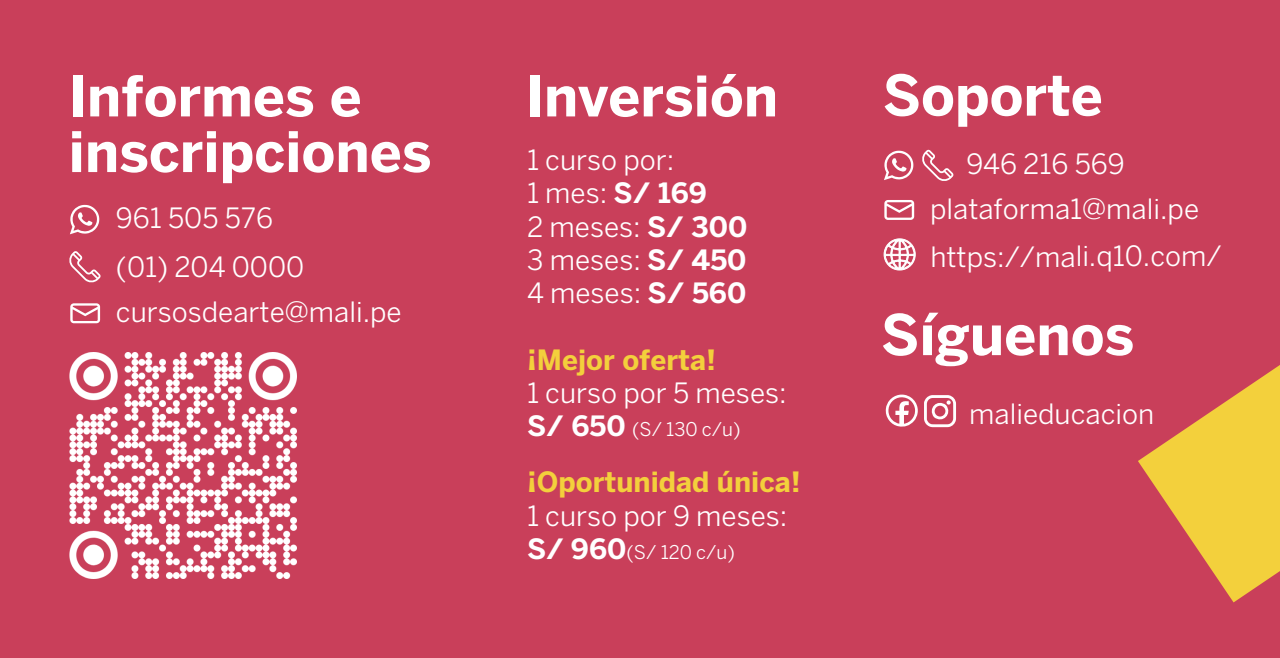
<style>
.page{position:relative;width:1280px;height:658px;background:#fff}
.page>*{position:absolute;margin:0;border:0;box-sizing:border-box;transform-origin:0 0}
.t1{font:700 55.62px/55.6px "Benton Sans FB";color:#fff}
.t2{font:27.75px/33.2px "Benton Sans FB";color:#fff}
.t3{font:700 27.75px "Benton Sans FB";color:#f3d03c}
.t4{font:18.75px "Benton Sans FB";color:#fff}
.s1{font-weight:700}
.s2{font-weight:700;font-size:27.75px}
</style>
<div class="page">
<div style="left:0;top:0;width:1280px;height:657px;background:#c93f5a"></div>
<svg style="left:1138px;top:365px;width:142px;height:237px"></svg>
<svg style="left:924px;top:395px;width:32px;height:32px"></svg>
<svg style="left:885px;top:394px;width:33px;height:33px"></svg>
<svg style="left:70px;top:303px;width:30px;height:20px"></svg>
<svg style="left:70px;top:205px;width:29px;height:29px"></svg>
<svg style="left:69px;top:251px;width:32px;height:32px"></svg>
<svg style="left:884px;top:200px;width:30px;height:20px"></svg>
<svg style="left:884px;top:151px;width:29px;height:29px"></svg>
<svg style="left:922px;top:149px;width:32px;height:32px"></svg>
<svg style="left:883px;top:238px;width:33px;height:32px"></svg>
<img style="left:70px;top:352px;width:226px;height:226px">
<h1 class="t1" style="left:68px;top:68px;width:365px">Informes e inscripciones</h1>
<p class="t2" style="left:116px;top:201px;width:159px">961 505 576</p>
<p class="t2" style="left:116px;top:250px;width:190px">(01) 204 0000</p>
<p class="t2" style="left:116px;top:295px;width:287px">cursosdearte@mali.pe</p>
<h1 class="t1" style="left:526px;top:68px;width:254px">Inversión</h1>
<p class="t2" style="left:527px;top:143px;width:222px">1 curso por:<br>1 mes: <span class="s1">S/ 169<br></span>2 meses: <span class="s1">S/ 300<br></span>3 meses: <span class="s1">S/ 450<br></span>4 meses: <span class="s1">S/ 560</span></p>
<p class="t3" style="left:527px;top:343px;width:190px">¡Mejor oferta!</p>
<p class="t2" style="left:527px;top:376px;width:261px">1 curso por 5 meses:</p>
<p class="t4" style="left:527px;top:418px;width:215px"><span class="s2">S/ 650</span> (S/ 130 c/u)</p>
<p class="t3" style="left:527px;top:465px;width:275px">¡Oportunidad única!</p>
<p class="t2" style="left:527px;top:498px;width:262px">1 curso por 9 meses:</p>
<p class="t4" style="left:527px;top:541px;width:209px"><span class="s2">S/ 960</span>(S/ 120 c/u)</p>
<h1 class="t1" style="left:883px;top:67px;width:222px">Soporte</h1>
<p class="t2" style="left:966px;top:146px;width:160px">946 216 569</p>
<p class="t2" style="left:930px;top:191px;width:271px">plataforma1@mali.pe</p>
<p class="t2" style="left:930px;top:239px;width:293px">https://mali.q10.com/</p>
<h1 class="t1" style="left:881px;top:306px;width:255px">Síguenos</h1>
<p class="t2" style="left:969px;top:397px;width:186px">malieducacion</p>
</div>
